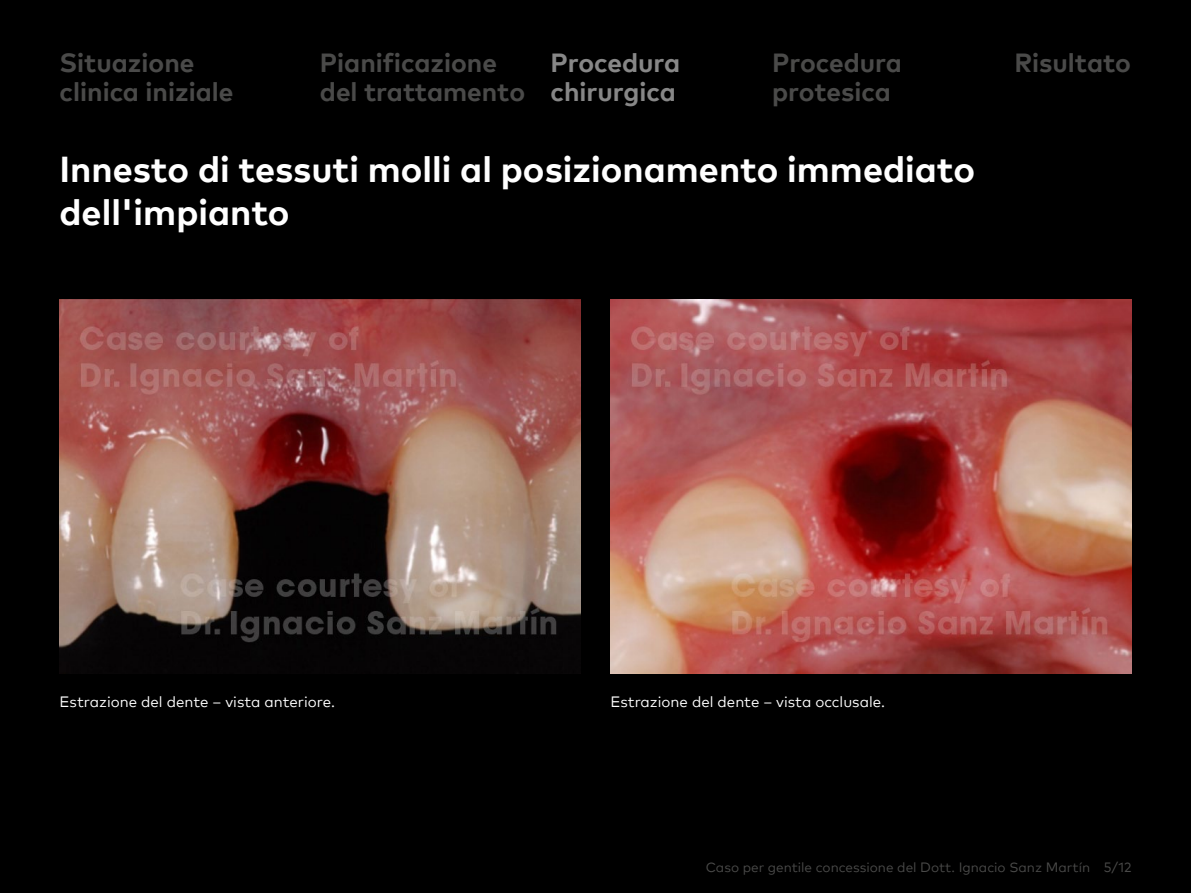
<style>
.page{position:relative;width:1191px;height:893px;background:#000}
.page>*{position:absolute;margin:0;border:0;box-sizing:border-box;transform-origin:0 0}
.t1{font:700 36px/43.2px "Mark Pro";color:#fff}
.t2{font:700 26.25px/29.4px "Mark Pro";color:#4a4a49}
.t3{font:700 26.25px/29.4px "Mark Pro";color:#878787}
.t4{font:15px "Mark Pro";color:#fff}
.t5{font:13.5px "Mark Pro";color:#4a4a49}
</style>
<div class="page">
<img style="left:60px;top:300px;width:520px;height:374px">
<img style="left:610px;top:300px;width:521px;height:374px">
<p class="t2" style="left:60px;top:46px;width:176px">Situazione clinica iniziale</p>
<p class="t2" style="left:320px;top:46px;width:207px">Pianificazione del trattamento</p>
<p class="t3" style="left:550px;top:46px;width:131px">Procedura chirurgica</p>
<p class="t2" style="left:772px;top:46px;width:131px">Procedura protesica</p>
<p class="t2" style="left:1014px;top:46px;width:118px">Risultato</p>
<h1 class="t1" style="left:60px;top:144px;width:917px">Innesto di tessuti molli al posizionamento immediato dell'impianto</h1>
<p class="t4" style="left:60px;top:691px;width:277px">Estrazione del dente – vista anteriore.</p>
<p class="t4" style="left:610px;top:691px;width:276px">Estrazione del dente – vista occlusale.</p>
<p class="t5" style="left:705px;top:857px;width:427px">Caso per gentile concessione del Dott. Ignacio Sanz Martín 5/12</p>
</div>
